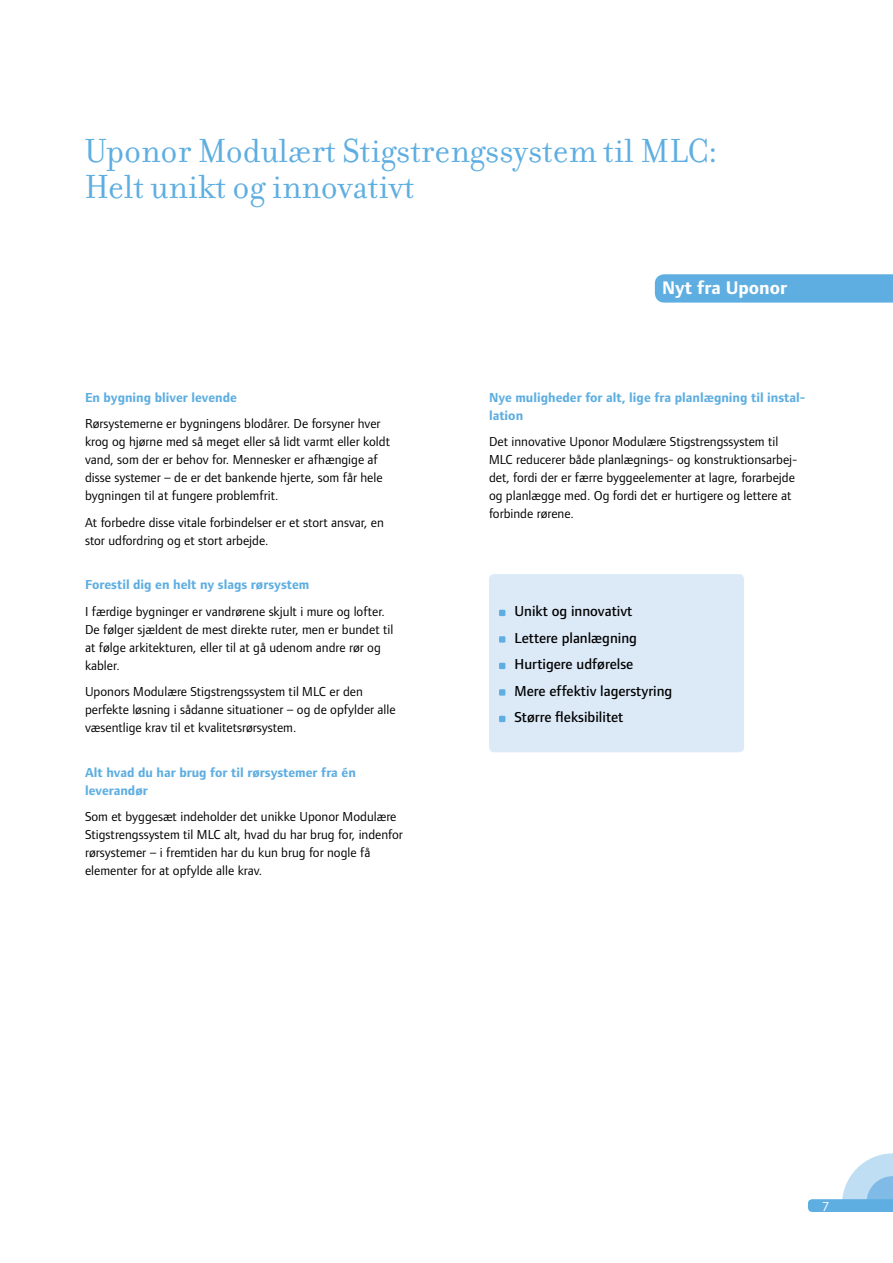
<style>
.page{position:relative;width:893px;height:1263px;background:#fff}
.page>*{position:absolute;margin:0;border:0;box-sizing:border-box;transform-origin:0 0}
.t1{font:36px/36px "Filosofia OT";color:#5eaee1}
.t2{font:700 18.9px "Foundry Form Sans";color:#fff}
.t3{font:500 15px/26.5px "Foundry Form Sans";color:#000}
.t4{font:13.5px/18px "Foundry Form Sans";color:#000}
.t5{font:700 13.5px/18px "Foundry Form Sans";color:#5eaee1}
.t6{font:13.5px "Foundry Form Sans";color:#fff}
</style>
<div class="page">
<div style="left:489px;top:574px;width:255px;height:178px;background:#dce9f7;border-radius:5px"></div>
<svg style="left:499px;top:610px;width:6px;height:6px"></svg>
<div style="left:499px;top:636px;width:6px;height:7px;background:#5eaee1"></div>
<svg style="left:499px;top:663px;width:6px;height:6px"></svg>
<div style="left:499px;top:689px;width:6px;height:7px;background:#5eaee1"></div>
<svg style="left:499px;top:716px;width:6px;height:6px"></svg>
<svg style="left:655px;top:274px;width:238px;height:29px;background:#62b0e1"></svg>
<svg style="left:808px;top:1153px;width:85px;height:59px"></svg>
<h1 class="t1" style="left:84px;top:133px;width:635px">Uponor Modulært Stigstrengssystem til MLC:<br>Helt unikt og innovativt</h1>
<p class="t5" style="left:85px;top:388px;width:153px">En bygning bliver levende</p>
<p class="t4" style="left:85px;top:415px;width:307px">Rørsystemerne er bygningens blodårer. De forsyner hver krog og hjørne med så meget eller så lidt varmt eller koldt vand, som der er behov for. Mennesker er afhængige af disse systemer – de er det bankende hjerte, som får hele bygningen til at fungere problemfrit.</p>
<p class="t4" style="left:85px;top:513px;width:300px">At forbedre disse vitale forbindelser er et stort ansvar, en stor udfordring og et stort arbejde.</p>
<p class="t5" style="left:85px;top:576px;width:226px">Forestil dig en helt ny slags rørsystem</p>
<p class="t4" style="left:85px;top:602px;width:310px">I færdige bygninger er vandrørene skjult i mure og lofter.<br>De følger sjældent de mest direkte ruter, men er bundet til at følge arkitekturen, eller til at gå udenom andre rør og kabler.</p>
<p class="t4" style="left:85px;top:683px;width:312px">Uponors Modulære Stigstrengssystem til MLC er den perfekte løsning i sådanne situationer – og de opfylder alle væsentlige krav til et kvalitetsrørsystem.</p>
<p class="t5" style="left:85px;top:763px;width:272px">Alt hvad du har brug for til rørsystemer fra én leverandør</p>
<p class="t4" style="left:85px;top:808px;width:319px">Som et byggesæt indeholder det unikke Uponor Modulære Stigstrengssystem til MLC alt, hvad du har brug for, indenfor rørsystemer – i fremtiden har du kun brug for nogle få elementer for at opfylde alle krav.</p>
<h2 class="t2" style="left:662px;top:277px;width:127px">Nyt fra Uponor</h2>
<p class="t5" style="left:489px;top:388px;width:318px">Nye muligheder for alt, lige fra planlægning til instal&shy;lation</p>
<p class="t4" style="left:489px;top:433px;width:310px">Det innovative Uponor Modulære Stigstrengssystem til MLC reducerer både planlægnings- og konstruktionsarbej&shy;det, fordi der er færre byggeelementer at lagre, forarbejde og planlægge med. Og fordi det er hurtigere og lettere at forbinde rørene.</p>
<p class="t3" style="left:514px;top:598px;width:159px">Unikt og innovativt<br>Lettere planlægning<br>Hurtigere udførelse<br>Mere effektiv lagerstyring<br>Større fleksibilitet</p>
<p class="t6" style="left:822px;top:1199px;width:8px">7</p>
</div>
